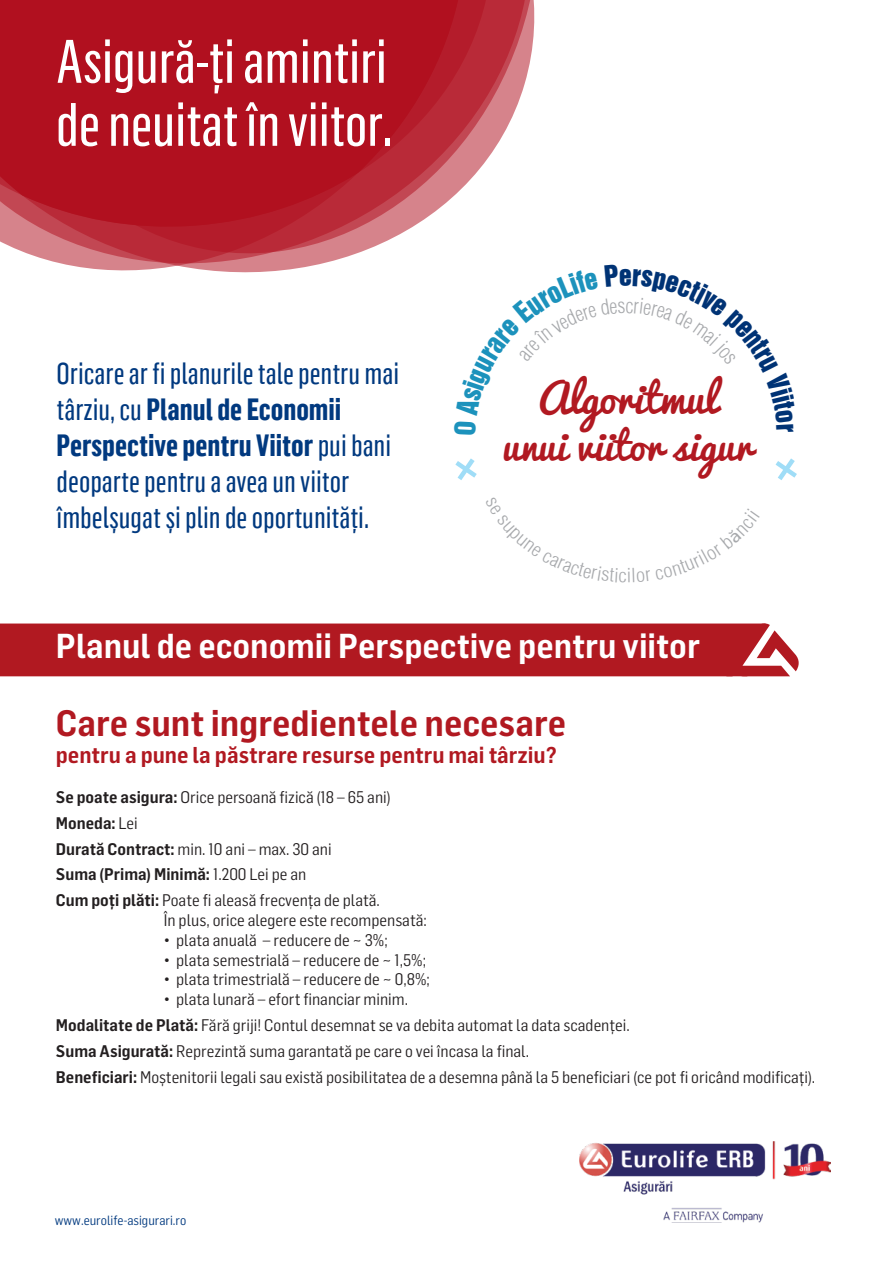
<style>
.page{position:relative;width:893px;height:1263px;background:#fff}
.page>*{position:absolute;margin:0;border:0;box-sizing:border-box;transform-origin:0 0}
.t1{font:60px/63px "Flama Condensed Basic";letter-spacing:-.01em;color:#fff}
.t2{font:40.65px "Pacifico";letter-spacing:-.005em;color:#b11921}
.t3{font:39.15px "Pacifico";letter-spacing:-.005em;color:#b11921}
.t4{font:600 36px "Flama Semicondensed";color:#b11921}
.t5{font:600 34.05px "Flama Semicondensed";color:#fff}
.t6{font:30px/36px "Flama Condensed Basic";color:#01397f}
.t7{font:700 30px/36px "Flama Condensed";color:#01397f}
.t8{font:600 22.5px "Flama Semicondensed";color:#b11921}
.t9{font:16.5px/25.8px "Flama Semicondensed";color:#231f20}
.t10{font:13.2px "Flama Semicondensed";color:#01397f}
.s1{font-family:"Flama Condensed Basic";font-weight:400}
.s2{font-weight:600}
</style>
<div class="page">
<svg style="left:0;top:0;width:534px;height:272px"></svg>
<svg style="left:0;top:0;width:496px;height:230px;background:#b6202e"></svg>
<div style="left:0;top:623px;width:799px;height:53px;background:#b11921"></div>
<img style="left:580px;top:1141px;width:250px;height:81px">
<svg style="left:454px;top:265px;width:80px;height:7px"></svg>
<h1 class="t1" style="left:56px;top:28px;width:338px">Asigură-ți amintiri de neuitat în viitor.</h1>
<h3 class="t6" style="left:57px;top:354px;width:344px">Oricare ar fi planurile tale pentru mai</h3>
<h3 class="t7" style="left:57px;top:390px;width:336px"><span class="s1">târziu, cu</span> Planul de Economii<br>Perspective pentru Viitor <span class="s1">pui bani</span></h3>
<h3 class="t6" style="left:57px;top:462px;width:314px">deoparte pentru a avea un viitor îmbelșugat și plin de oportunități.</h3>
<h2 class="t2" style="left:538px;top:376px;width:180px">Algoritmul</h2>
<h3 class="t3" style="left:502px;top:425px;width:251px">unui viitor sigur</h3>
<h3 class="t5" style="left:56px;top:624px;width:645px">Planul de economii Perspective pentru viitor</h3>
<h3 class="t4" style="left:56px;top:699px;width:512px">Care sunt ingredientele necesare</h3>
<h3 class="t8" style="left:56px;top:740px;width:502px">pentru a pune la păstrare resurse pentru mai târziu?</h3>
<p class="t9" style="left:56px;top:783px;width:336px"><span class="s2">Se poate asigura:</span> Orice persoană fizică (18 – 65 ani)<br><span class="s2">Moneda:</span> Lei<br><span class="s2">Durată Contract:</span> min. 10 ani – max. 30 ani<br><span class="s2">Suma (Prima) Minimă:</span> 1.200 Lei pe an<br><span class="s2">Cum poți plăti:</span> Poate fi aleasă frecvența de plată.</p>
<p class="t9" style="left:164px;top:906px;width:264px">În plus, orice alegere este recompensată:</p>
<p class="t9" style="left:164px;top:926px;width:225px">• plata anuală – reducere de ~ 3%;</p>
<p class="t9" style="left:164px;top:946px;width:264px">• plata semestrială – reducere de ~ 1,5%;</p>
<p class="t9" style="left:164px;top:966px;width:267px">• plata trimestrială – reducere de ~ 0,8%;</p>
<p class="t9" style="left:56px;top:986px;width:761px;text-indent:108px">• plata lunară – efort financiar minim.<br><span class="s2">Modalitate de Plată:</span> Fără griji! Contul desemnat se va debita automat la data scadenței.<br><span class="s2">Suma Asigurată:</span> Reprezintă suma garantată pe care o vei încasa la final.<br><span class="s2">Beneficiari:</span> Moștenitorii legali sau există posibilitatea de a desemna până la 5 beneficiari (ce pot fi oricând modificați).</p>
<p class="t10" style="left:55px;top:1211px;width:133px">www.eurolife-asigurari.ro</p>
</div>
